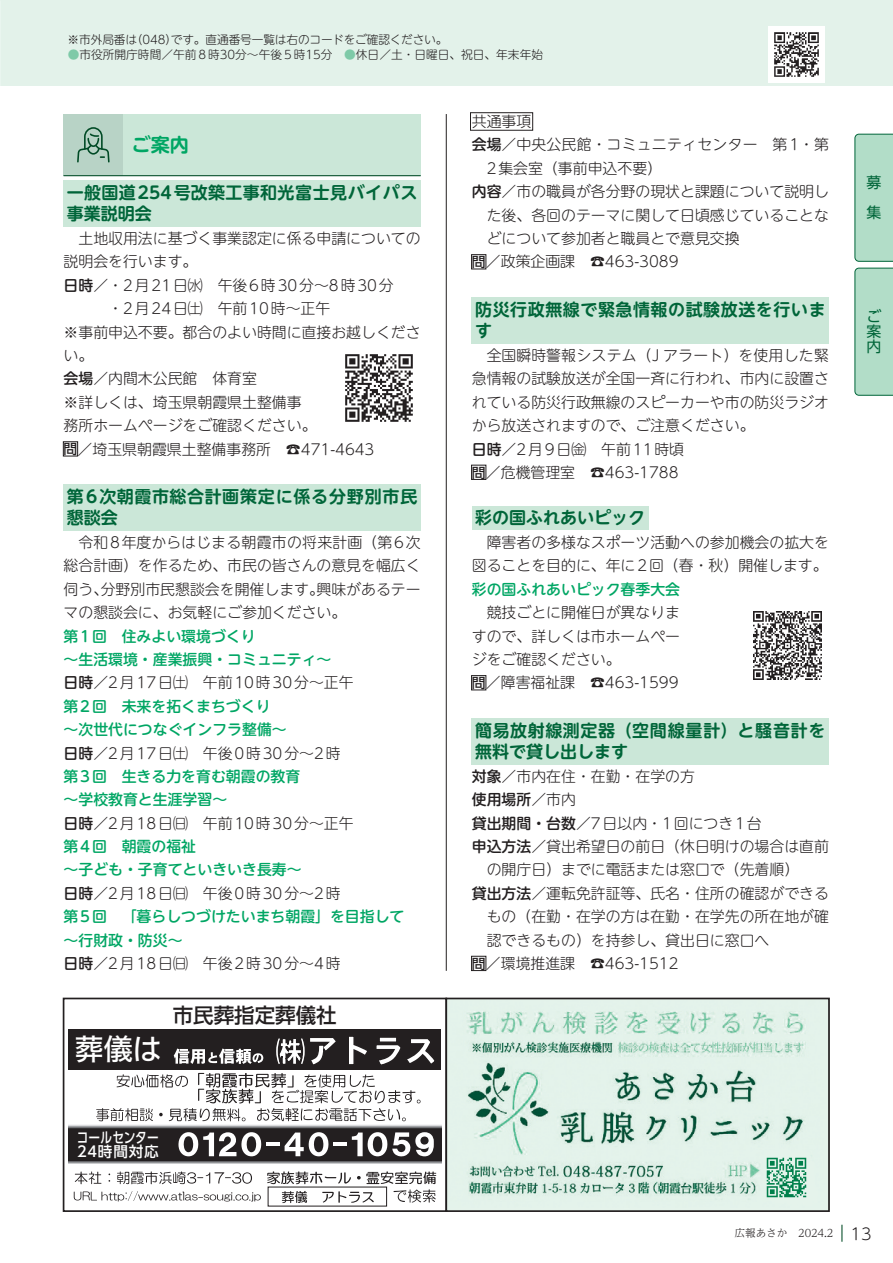
<style>
.page{position:relative;width:893px;height:1263px;background:#fff}
.page>*{position:absolute;margin:0;border:0;box-sizing:border-box;transform-origin:0 0}
.t1{font:29.25px "Hiragino UD Sans F Std W5 90 msp RKSJ H";color:#fff}
.t2{font:20.55px "UD Shin Go Pro Medium 90 msp RKSJ H";color:#231f20}
.t3{font:700 19.2px "UD Shin M Go Pr 6 N De";color:#00a664}
.t4{font:700 16.95px/21.3px "UD Shin M Go Pr 6 N De";letter-spacing:.03em;color:#006539}
.t5{font:700 16.95px/21.3px "UD Shin M Go Pr 6 N De";letter-spacing:.05em;color:#006539}
.t6{font:700 16.95px "UD Shin M Go Pr 6 N De";color:#006539}
.t7{font:300 14.85px/23.4px "UD Shin M Go Pr 6 N";color:#231f20}
.t8{font:500 14.85px/23.4px "UD Shin M Go Pr 6 N";color:#00a664}
.t9{font:300 14.85px "UD Shin M Go Pr 6 N";letter-spacing:.125em;color:#231f20}
.t10{font:300 14.85px "UD Shin M Go Pr 6 N";letter-spacing:.02em;color:#231f20}
.t11{font:500 14.85px "UD Shin M Go Pr 6 N";color:#231f20}
.t12{font:14.85px/14.9px "UD Shin Go Pr 6 N";color:#006539}
.t13{font:14.7px/14.7px "UD Shin Go Pro Medium 90 msp RKSJ H";letter-spacing:.03em;color:#fff;scale:.8 1}
.t14{font:11.7px "UD Shin M Go Pro Light 90 msp RKSJ H";color:#231f20}
.t15{font:300 10.65px "UD Reimin Pr 6 N";color:#231f20}
.s1{color:#7ecaa8}
.s2{font-weight:500}
.s3{font-family:"UD Shin Go Pr 6 N";font-weight:500;font-size:13.8px}
.s4{color:#231f20}
.s5{font-weight:300;color:#231f20}
.s6{font-weight:300}
.s7{font-family:"UD Shin M Go Pr 6 N";font-size:15.9px}
</style>
<div class="page">
<div style="left:0;top:0;width:893px;height:85px;background:#e3f2ea"></div>
<img style="left:768px;top:26px;width:56px;height:56px">
<hr style="left:446px;top:114px;width:1px;height:857px;background:#231f20">
<div style="left:69px;top:1029px;width:372px;height:40px;background:#231f20"></div>
<svg style="left:69px;top:1125px;width:372px;height:39px;background:#413e3f"></svg>
<svg style="left:178px;top:1132px;width:83px;height:24px"></svg>
<hr style="left:266px;top:1142px;width:14px;height:4px;background:#fff">
<svg style="left:285px;top:1132px;width:44px;height:24px"></svg>
<hr style="left:333px;top:1142px;width:14px;height:4px;background:#fff">
<svg style="left:352px;top:1132px;width:82px;height:24px"></svg>
<svg style="left:128px;top:1191px;width:4px;height:10px"></svg>
<svg style="left:133px;top:1191px;width:5px;height:10px"></svg>
<svg style="left:74px;top:1191px;width:53px;height:10px"></svg>
<svg style="left:138px;top:1191px;width:123px;height:10px"></svg>
<svg style="left:75px;top:1171px;width:26px;height:13px"></svg>
<svg style="left:117px;top:1171px;width:135px;height:13px"></svg>
<svg style="left:267px;top:1171px;width:169px;height:32px"></svg>
<svg style="left:174px;top:1048px;width:89px;height:16px"></svg>
<svg style="left:276px;top:1038px;width:60px;height:27px"></svg>
<svg style="left:349px;top:1036px;width:86px;height:29px"></svg>
<svg style="left:96px;top:1073px;width:325px;height:48px"></svg>
<div style="left:63px;top:998px;width:384px;height:214px;border:2px solid #231f20"></div>
<img style="left:448px;top:1001px;width:379px;height:208px">
<img style="left:762px;top:1153px;width:48px;height:48px">
<div style="left:445px;top:998px;width:385px;height:214px;border:2px solid #231f20"></div>
<img style="left:345px;top:354px;width:68px;height:68px">
<img style="left:753px;top:611px;width:69px;height:69px">
<div style="left:64px;top:180px;width:357px;height:47px;background:#cbe7d8"></div>
<div style="left:63px;top:441px;width:15px;height:15px;border:1px solid #231f20"></div>
<div style="left:64px;top:484px;width:357px;height:47px;background:#cbe7d8"></div>
<div style="left:470px;top:112px;width:63px;height:18px;border:1px solid #231f20"></div>
<div style="left:471px;top:254px;width:15px;height:15px;border:1px solid #231f20"></div>
<div style="left:472px;top:297px;width:357px;height:47px;background:#cbe7d8"></div>
<div style="left:471px;top:465px;width:15px;height:15px;border:1px solid #231f20"></div>
<div style="left:472px;top:506px;width:176px;height:24px;background:#cbe7d8"></div>
<div style="left:471px;top:675px;width:15px;height:15px;border:1px solid #231f20"></div>
<div style="left:472px;top:718px;width:357px;height:47px;background:#cbe7d8"></div>
<div style="left:471px;top:956px;width:15px;height:15px;border:1px solid #231f20"></div>
<div style="left:123px;top:114px;width:298px;height:62px;background:#cbe7d8"></div>
<div style="left:64px;top:114px;width:59px;height:62px;background:#b8d3c6"></div>
<hr style="left:64px;top:175px;width:357px;height:1px;background:#004a25">
<svg style="left:77px;top:127px;width:33px;height:36px"></svg>
<svg style="left:854px;top:134px;width:39px;height:128px;background:#acd8c3"></svg>
<svg style="left:854px;top:268px;width:39px;height:128px;background:#acd8c3"></svg>
<svg style="left:841px;top:1225px;width:1px;height:17px"></svg>
<p class="t14" style="left:68px;top:30px;width:381px">※市外局番は（048）です。直通番号一覧は右のコードをご確認ください。</p>
<p class="t14" style="left:68px;top:45px;width:477px"><span class="s1">●</span>市役所開庁時間／午前８時30分～午後５時15分　<span class="s1">●</span>休日／土・日曜日、祝日、年末年始</p>
<p class="t3" style="left:132px;top:128px;width:59px">ご案内</p>
<p class="t4" style="left:67px;top:181px;width:352px">一般国道254号改築工事和光富士見バイパス事業説明会</p>
<p class="t7" style="left:78px;top:226px;width:344px">土地収用法に基づく事業認定に係る申請についての</p>
<p class="t7" style="left:64px;top:249px;width:135px">説明会を行います。</p>
<p class="t9" style="left:64px;top:273px;width:332px"><span class="s2">日時</span>／・2月21日㈬ 午後6時30分～8時30分</p>
<p class="t9" style="left:108px;top:296px;width:224px">・2月24日㈯ 午前10時～正午</p>
<p class="t7" style="left:64px;top:319px;width:359px">※事前申込不要。都合のよい時間に直接お越しくださ</p>
<p class="t7" style="left:64px;top:343px;width:31px">い。</p>
<p class="t7" style="left:64px;top:366px;width:195px"><span class="s2">会場</span>／内間木公民館 体育室</p>
<p class="t7" style="left:64px;top:390px;width:240px">※詳しくは、埼玉県朝霞県土整備事</p>
<p class="t7" style="left:64px;top:413px;width:254px">務所ホームページをご確認ください。</p>
<p class="t7" style="left:64px;top:436px;width:312px"><span class="s3">問</span>／埼玉県朝霞県土整備事務所 ☎471-4643</p>
<p class="t5" style="left:67px;top:485px;width:352px">第6次朝霞市総合計画策定に係る分野別市民懇談会</p>
<p class="t7" style="left:64px;top:530px;width:359px;text-align:justify;text-indent:15px">令和8年度からはじまる朝霞市の将来計画（第6次総合計画）を作るため、市民の皆さんの意見を幅広く伺う、分野別市民懇談会を開催します。興味があるテーマの懇談会に、お気軽にご参加ください。</p>
<p class="t8" style="left:64px;top:623px;width:342px">第1回 住みよい環境づくり<br>～生活環境・産業振興・コミュニティ～<br><span class="s4">日時</span><span class="s5">／2月17日㈯ 午前10時30分～正午<br></span>第2回 未来を拓くまちづくり<br>～次世代につなぐインフラ整備～<br><span class="s4">日時</span><span class="s5">／2月17日㈯ 午後0時30分～2時<br></span>第3回 生きる力を育む朝霞の教育<br>～学校教育と生涯学習～<br><span class="s4">日時</span><span class="s5">／2月18日㈰ 午前10時30分～正午<br></span>第4回 朝霞の福祉<br>～子ども・子育てといきいき長寿～<br><span class="s4">日時</span><span class="s5">／2月18日㈰ 午後0時30分～2時<br></span>第5回 「暮らしつづけたいまち朝霞」を目指して～行財政・防災～<br><span class="s4">日時</span><span class="s5">／2月18日㈰ 午後2時30分～4時</span></p>
<h1 class="t1" style="left:74px;top:1027px;width:89px">葬儀は</h1>
<h2 class="t2" style="left:173px;top:998px;width:165px">市民葬指定葬儀社</h2>
<p class="t13" style="left:77px;top:1129px;width:104px">コールセンター<br>24時間対応</p>
<p class="t7" style="left:472px;top:109px;width:61px">共通事項</p>
<p class="t10" style="left:472px;top:133px;width:359px"><span class="s2">会場</span>／中央公民館・コミュニティセンター 第1・第</p>
<p class="t7" style="left:487px;top:156px;width:177px">2集会室（事前申込不要）</p>
<p class="t7" style="left:472px;top:179px;width:359px"><span class="s2">内容</span>／市の職員が各分野の現状と課題について説明し</p>
<p class="t7" style="left:487px;top:202px;width:344px">た後、各回のテーマに関して日頃感じていることな</p>
<p class="t7" style="left:487px;top:226px;width:254px">どについて参加者と職員とで意見交換</p>
<p class="t7" style="left:472px;top:249px;width:208px"><span class="s3">問</span>／政策企画課 ☎463-3089</p>
<p class="t4" style="left:475px;top:298px;width:352px">防災行政無線で緊急情報の試験放送を行います</p>
<p class="t7" style="left:472px;top:343px;width:359px;text-indent:15px">全国瞬時警報システム（J アラート）を使用した緊急情報の試験放送が全国一斉に行われ、市内に設置されている防災行政無線のスピーカーや市の防災ラジオから放送されますので、ご注意ください。<br><span class="s2">日時</span>／2月9日㈮ 午前11時頃<br><span class="s3">問</span>／危機管理室 ☎463-1788</p>
<p class="t6" style="left:475px;top:503px;width:171px">彩の国ふれあいピック</p>
<p class="t7" style="left:472px;top:530px;width:359px;text-align:right">障害者の多様なスポーツ活動への参加機会の拡大を図ることを目的に、年に2回（春・秋）開催します。</p>
<p class="t8" style="left:472px;top:577px;width:210px">彩の国ふれあいピック春季大会</p>
<p class="t7" style="left:472px;top:600px;width:210px;text-indent:15px">競技ごとに開催日が異なりますので、詳しくは市ホームページをご確認ください。<br><span class="s3">問</span>／障害福祉課 ☎463-1599</p>
<p class="t4" style="left:475px;top:719px;width:352px">簡易放射線測定器（空間線量計）と騒音計を無料で貸し出します</p>
<p class="t7" style="left:472px;top:764px;width:225px"><span class="s2">対象</span>／市内在住・在勤・在学の方</p>
<p class="t11" style="left:472px;top:787px;width:106px">使用場所<span class="s6">／市内</span></p>
<p class="t7" style="left:472px;top:810px;width:291px"><span class="s2">貸出期間・台数</span>／7日以内・1回につき1台</p>
<p class="t7" style="left:472px;top:834px;width:359px"><span class="s2">申込方法</span>／貸出希望日の前日（休日明けの場合は直前</p>
<p class="t7" style="left:487px;top:857px;width:314px">の開庁日）までに電話または窓口で（先着順）</p>
<p class="t7" style="left:472px;top:881px;width:359px"><span class="s2">貸出方法</span>／運転免許証等、氏名・住所の確認ができる</p>
<p class="t7" style="left:487px;top:904px;width:344px">もの（在勤・在学の方は在勤・在学先の所在地が確</p>
<p class="t7" style="left:487px;top:927px;width:284px">認できるもの）を持参し、貸出日に窓口へ</p>
<p class="t7" style="left:472px;top:951px;width:208px"><span class="s3">問</span>／環境推進課 ☎463-1512</p>
<p class="t12" style="left:866px;top:167px;width:16px;line-height:29.7px">募集</p>
<p class="t12" style="left:866px;top:309px;width:17px;text-align:justify">ご案内</p>
<p class="t15" style="left:734px;top:1224px;width:139px">広報あさか　2024.2 <span class="s7">13</span></p>
</div>
